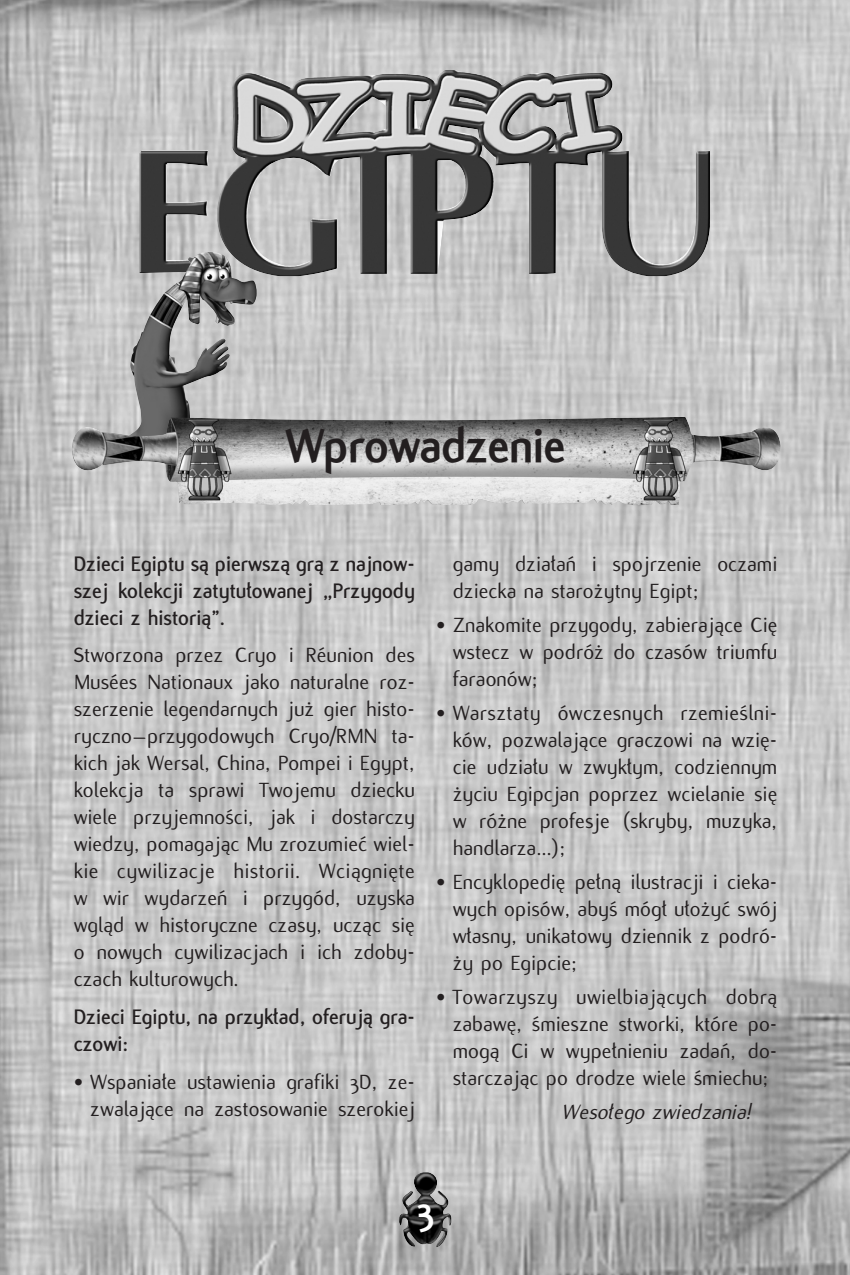
<style>
.page{position:relative;width:850px;height:1275px;background:#fff}
.page>*{position:absolute;margin:0;border:0;box-sizing:border-box;transform-origin:0 0}
.t1{font:800 50px "Flux PL";color:#231f20}
.t2{font:800 40px "Flux PL";color:#fff}
.t3{font:22.5px/27px "Flux PL";color:#231f20;text-align:justify}
.t4{font:700 22.5px/27px "Flux PL";color:#231f20;text-align:justify}
.t5{font:italic 22.5px "Flux PL";color:#231f20}
</style>
<div class="page">
<img style="left:0;top:0;width:850px;height:1275px">
<img style="left:398px;top:1172px;width:54px;height:76px">
<img style="left:139px;top:69px;width:571px;height:207px">
<img style="left:114px;top:252px;width:143px;height:165px">
<img style="left:72px;top:417px;width:709px;height:89px">
<h1 class="t1" style="left:286px;top:426px;width:281px">Wprowadzenie</h1>
<p class="t4" style="left:74px;top:551px;width:343px">Dzieci Egiptu sà pierwszà grà z najnow&shy;szej kolekcji zatytu∏owanej „Przygody dzieci z historià”.</p>
<p class="t3" style="left:74px;top:643px;width:343px">Stworzona przez Cryo i Réunion des Musées Nationaux jako naturalne roz&shy;szerzenie legendarnych ju˝ gier histo&shy;ryczno–przygodowych Cryo/RMN ta&shy;kich jak Wersal, China, Pompei i Egypt, kolekcja ta sprawi Twojemu dziecku wiele przyjemnoÊci, jak i dostarczy wiedzy, pomagajàc Mu zrozumieç wiel&shy;kie cywilizacje historii. Wciàgni´te w wir wydarzeƒ i przygód, uzyska wglàd w historyczne czasy, uczàc si´ o nowych cywilizacjach i ich zdoby&shy;czach kulturowych.</p>
<p class="t4" style="left:74px;top:1005px;width:343px">Dzieci Egiptu, na przyk∏ad, oferujà gra&shy;czowi:</p>
<p class="t3" style="left:74px;top:1069px;width:343px;text-align:right">• Wspania∏e ustawienia grafiki 3D, ze&shy;zwalajàce na zastosowanie szerokiej</p>
<p class="t3" style="left:453px;top:551px;width:326px">gamy dzia∏aƒ i spojrzenie oczami dziecka na staro˝ytny Egipt;</p>
<p class="t3" style="left:453px;top:613px;width:326px;text-indent:-17px">• Znakomite przygody, zabierajàce Ci´ wstecz w podró˝ do czasów triumfu faraonów;</p>
<p class="t3" style="left:453px;top:701px;width:326px;text-indent:-17px">• Warsztaty ówczesnych rzemieÊlni&shy;ków, pozwalajàce graczowi na wzi´- cie udzia∏u w zwyk∏ym, codziennym ˝yciu Egipcjan poprzez wcielanie si´ w ró˝ne profesje (skryby, muzyka, handlarza…);</p>
<p class="t3" style="left:453px;top:870px;width:326px;text-indent:-17px">• Encyklopedi´ pe∏nà ilustracji i cieka&shy;wych opisów, abyÊ móg∏ u∏o˝yç swój w∏asny, unikatowy dziennik z podró-˝y po Egipcie;</p>
<p class="t3" style="left:453px;top:985px;width:326px;text-indent:-17px">• Towarzyszy uwielbiajàcych dobrà zabaw´, Êmieszne stworki, które po&shy;mogà Ci w wype∏nieniu zadaƒ, do&shy;starczajàc po drodze wiele Êmiechu;</p>
<p class="t5" style="left:563px;top:1103px;width:191px">Weso∏ego zwiedzania!</p>
<h2 class="t2" style="left:417px;top:1194px;width:18px">3</h2>
</div>
